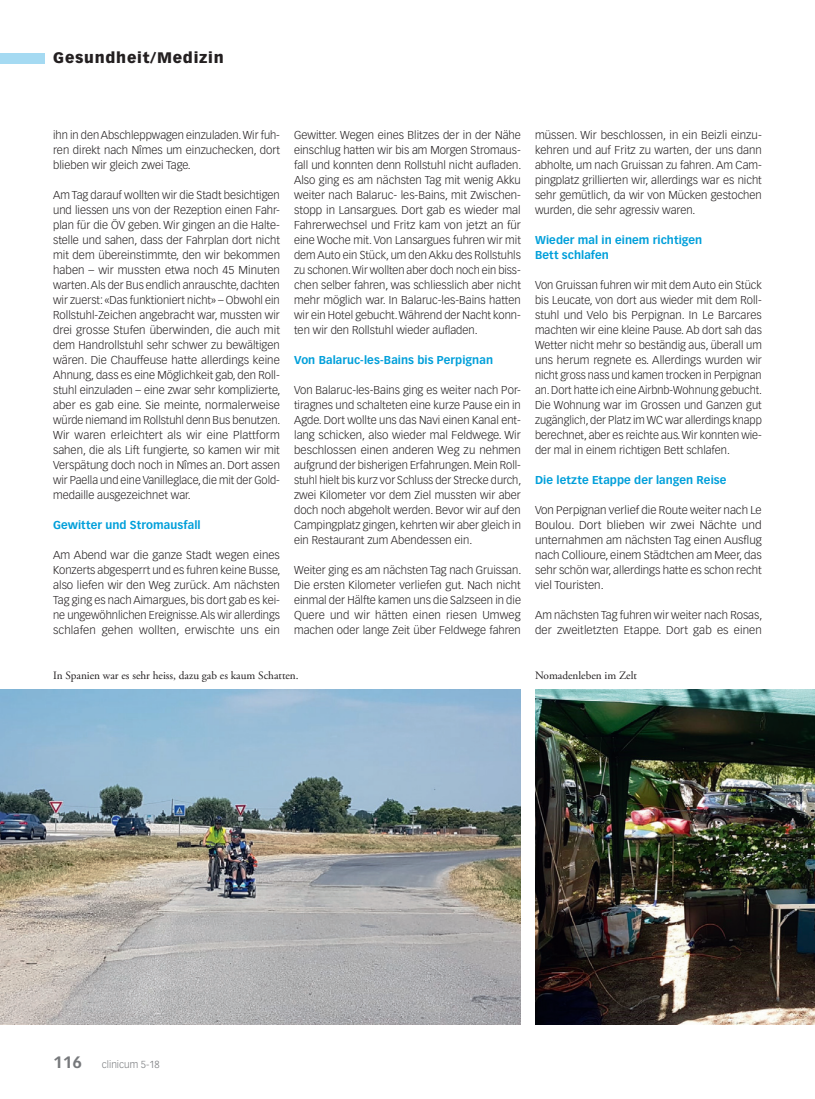
<style>
.page{position:relative;width:815px;height:1099px;background:#fff}
.page>*{position:absolute;margin:0;border:0;box-sizing:border-box;transform-origin:0 0}
.t1{font:900 15px "Vectora LT Std";letter-spacing:.05em;color:#231f20}
.Lauftext{font:300 11.25px/15px "Vectora LT Std";color:#231f20;text-align:justify}
.ZT_GM{font:700 11.25px/15px "Vectora LT Std";letter-spacing:.005em;color:#009fda}
.Legende{font:11.25px "Adobe Garamond Pro";color:#231f20}
.t2{font:300 10px "Vectora LT Std";color:#76787b}
.s1{font-weight:700;font-size:16.25px}
</style>
<div class="page">
<div style="left:0;top:53px;width:45px;height:10px;background:#a5daf2"></div>
<img style="left:0;top:690px;width:521px;height:334px">
<img style="left:535px;top:690px;width:280px;height:334px">
<h1 class="t1" style="left:53px;top:49px;width:172px">Gesundheit/Medizin</h1>
<p class="Lauftext" style="left:53px;top:128px;width:228px">ihn in den Abschleppwagen einzuladen. Wir fuh&shy;ren direkt nach Nîmes um einzuchecken, dort blieben wir gleich zwei Tage.</p>
<p class="Lauftext" style="left:53px;top:188px;width:229px">Am Tag darauf wollten wir die Stadt besichtigen und liessen uns von der Rezeption einen Fahr&shy;plan für die ÖV geben. Wir gingen an die Halte&shy;stelle und sahen, dass der Fahrplan dort nicht mit dem übereinstimmte, den wir bekommen haben – wir mussten etwa noch 45 Minuten warten. Als der Bus endlich anrauschte, dachten wir zuerst: «Das funktioniert nicht» – Obwohl ein Rollstuhl-Zeichen angebracht war, mussten wir drei grosse Stufen überwinden, die auch mit dem Handrollstuhl sehr schwer zu bewältigen wären. Die Chauffeuse hatte allerdings keine Ahnung, dass es eine Möglichkeit gab, den Roll&shy;stuhl einzuladen – eine zwar sehr komplizierte, aber es gab eine. Sie meinte, normalerweise würde niemand im Rollstuhl denn Bus benutzen.<br>Wir waren erleichtert als wir eine Plattform sahen, die als Lift fungierte, so kamen wir mit Verspätung doch noch in Nîmes an. Dort assen wir Paella und eine Vanilleglace, die mit der Gold&shy;medaille ausgezeichnet war.</p>
<p class="ZT_GM" style="left:53px;top:518px;width:149px">Gewitter und Stromausfall</p>
<p class="Lauftext" style="left:53px;top:548px;width:229px">Am Abend war die ganze Stadt wegen eines Konzerts abgesperrt und es fuhren keine Busse, also liefen wir den Weg zurück. Am nächsten Tag ging es nach Aimargues, bis dort gab es kei&shy;ne ungewöhnlichen Ereignisse. Als wir allerdings schlafen gehen wollten, erwischte uns ein</p>
<p class="Lauftext" style="left:294px;top:128px;width:229px">Gewitter. Wegen eines Blitzes der in der Nähe einschlug hatten wir bis am Morgen Stromaus&shy;fall und konnten denn Rollstuhl nicht aufladen.<br>Also ging es am nächsten Tag mit wenig Akku weiter nach Balaruc- les-Bains, mit Zwischen&shy;stopp in Lansargues. Dort gab es wieder mal Fahrerwechsel und Fritz kam von jetzt an für eine Woche mit. Von Lansargues fuhren wir mit dem Auto ein Stück, um den Akku des Rollstuhls zu schonen. Wir wollten aber doch noch ein biss&shy;chen selber fahren, was schliesslich aber nicht mehr möglich war. In Balaruc-les-Bains hatten wir ein Hotel gebucht. Während der Nacht konn&shy;ten wir den Rollstuhl wieder aufladen.</p>
<p class="ZT_GM" style="left:294px;top:353px;width:200px">Von Balaruc-les-Bains bis Perpignan</p>
<p class="Lauftext" style="left:294px;top:383px;width:229px">Von Balaruc-les-Bains ging es weiter nach Por&shy;tiragnes und schalteten eine kurze Pause ein in Agde. Dort wollte uns das Navi einen Kanal ent&shy;lang schicken, also wieder mal Feldwege. Wir beschlossen einen anderen Weg zu nehmen aufgrund der bisherigen Erfahrungen. Mein Roll&shy;stuhl hielt bis kurz vor Schluss der Strecke durch, zwei Kilometer vor dem Ziel mussten wir aber doch noch abgeholt werden. Bevor wir auf den Campingplatz gingen, kehrten wir aber gleich in ein Restaurant zum Abendessen ein.</p>
<p class="Lauftext" style="left:294px;top:563px;width:229px">Weiter ging es am nächsten Tag nach Gruissan.<br>Die ersten Kilometer verliefen gut. Nach nicht einmal der Hälfte kamen uns die Salzseen in die Quere und wir hätten einen riesen Umweg machen oder lange Zeit über Feldwege fahren</p>
<p class="Lauftext" style="left:535px;top:128px;width:228px">müssen. Wir beschlossen, in ein Beizli einzu&shy;kehren und auf Fritz zu warten, der uns dann abholte, um nach Gruissan zu fahren. Am Cam&shy;pingplatz grillierten wir, allerdings war es nicht sehr gemütlich, da wir von Mücken gestochen wurden, die sehr agressiv waren.</p>
<p class="ZT_GM" style="left:535px;top:233px;width:169px">Wieder mal in einem richtigen<br>Bett schlafen</p>
<p class="Lauftext" style="left:535px;top:278px;width:229px">Von Gruissan fuhren wir mit dem Auto ein Stück bis Leucate, von dort aus wieder mit dem Roll&shy;stuhl und Velo bis Perpignan. In Le Barcares machten wir eine kleine Pause. Ab dort sah das Wetter nicht mehr so beständig aus, überall um uns herum regnete es. Allerdings wurden wir nicht gross nass und kamen trocken in Perpignan an. Dort hatte ich eine Airbnb-Wohnung gebucht.<br>Die Wohnung war im Grossen und Ganzen gut zugänglich, der Platz im WC war allerdings knapp berechnet, aber es reichte aus. Wir konnten wie&shy;der mal in einem richtigen Bett schlafen.</p>
<p class="ZT_GM" style="left:535px;top:473px;width:193px">Die letzte Etappe der langen Reise</p>
<p class="Lauftext" style="left:535px;top:503px;width:228px">Von Perpignan verlief die Route weiter nach Le Boulou. Dort blieben wir zwei Nächte und unternahmen am nächsten Tag einen Ausflug nach Collioure, einem Städtchen am Meer, das sehr schön war, allerdings hatte es schon recht viel Touristen.</p>
<p class="Lauftext" style="left:535px;top:608px;width:229px">Am nächsten Tag fuhren wir weiter nach Rosas, der zweitletzten Etappe. Dort gab es einen</p>
<p class="Legende" style="left:53px;top:669px;width:247px">In Spanien war es sehr heiss, dazu gab es kaum Schatten.</p>
<p class="Legende" style="left:535px;top:669px;width:103px">Nomadenleben im Zelt</p>
<p class="t2" style="left:53px;top:1058px;width:108px"><span class="s1">116</span> clinicum 5-18</p>
</div>
